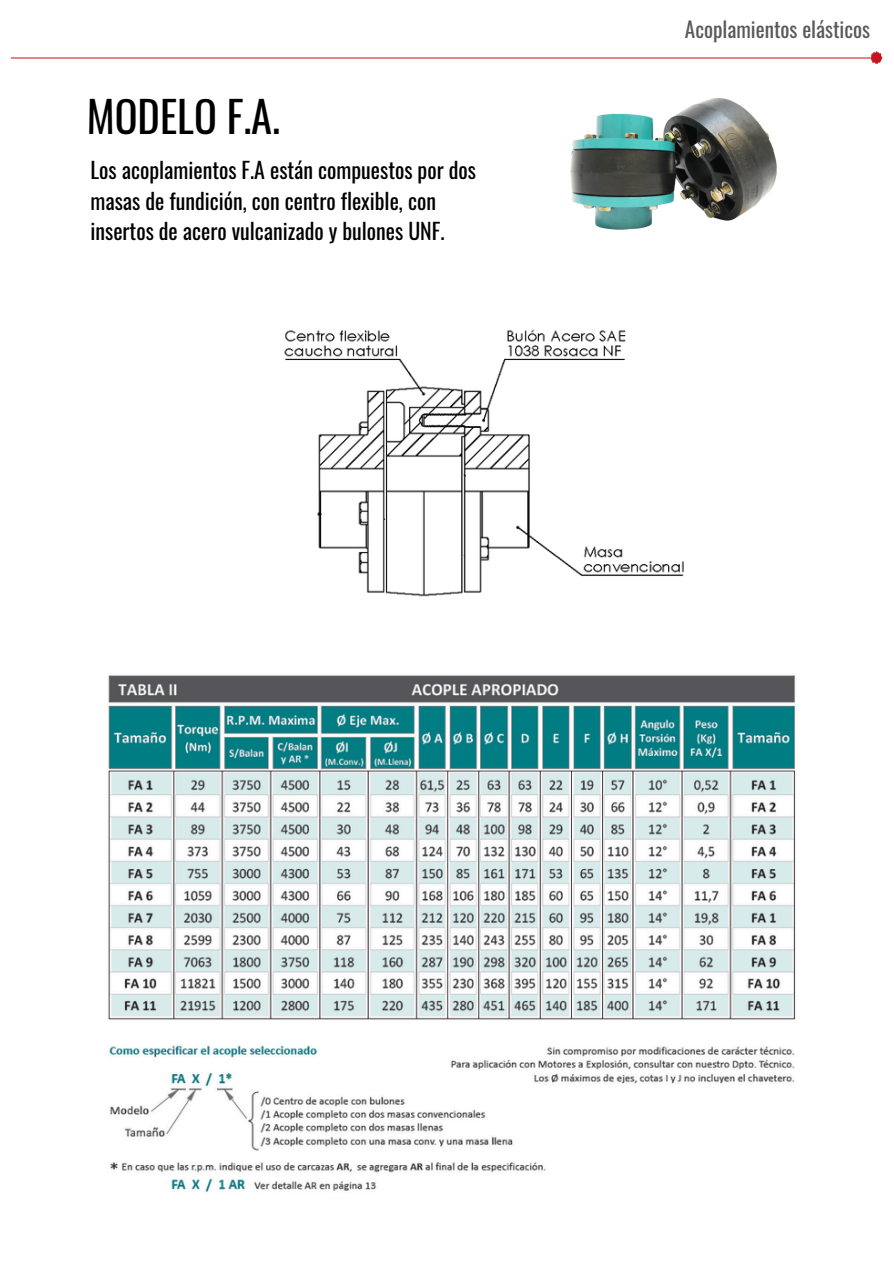
<style>
.page{position:relative;width:894px;height:1264px;background:#fff}
.page>*{position:absolute;margin:0;border:0;box-sizing:border-box;transform-origin:0 0}
.t1{font:42.45px "Oswald";color:#000}
.t2{font:21.9px/30.3px "Oswald";color:#000}
.t3{font:21.15px "Oswald";color:#585958}
</style>
<div class="page">
<img style="left:10px;top:51px;width:873px;height:13px">
<img style="left:108px;top:675px;width:688px;height:517px">
<img style="left:570px;top:98px;width:207px;height:132px">
<img style="left:284px;top:329px;width:400px;height:268px">
<p class="t1" style="left:87px;top:84px;width:195px">MODELO F.A.</p>
<p class="t2" style="left:90px;top:154px;width:387px">Los acoplamientos F.A están compuestos por dos masas de fundición, con centro flexible, con insertos de acero vulcanizado y bulones UNF.</p>
<p class="t3" style="left:684px;top:13px;width:187px">Acoplamientos elásticos</p>
</div>
